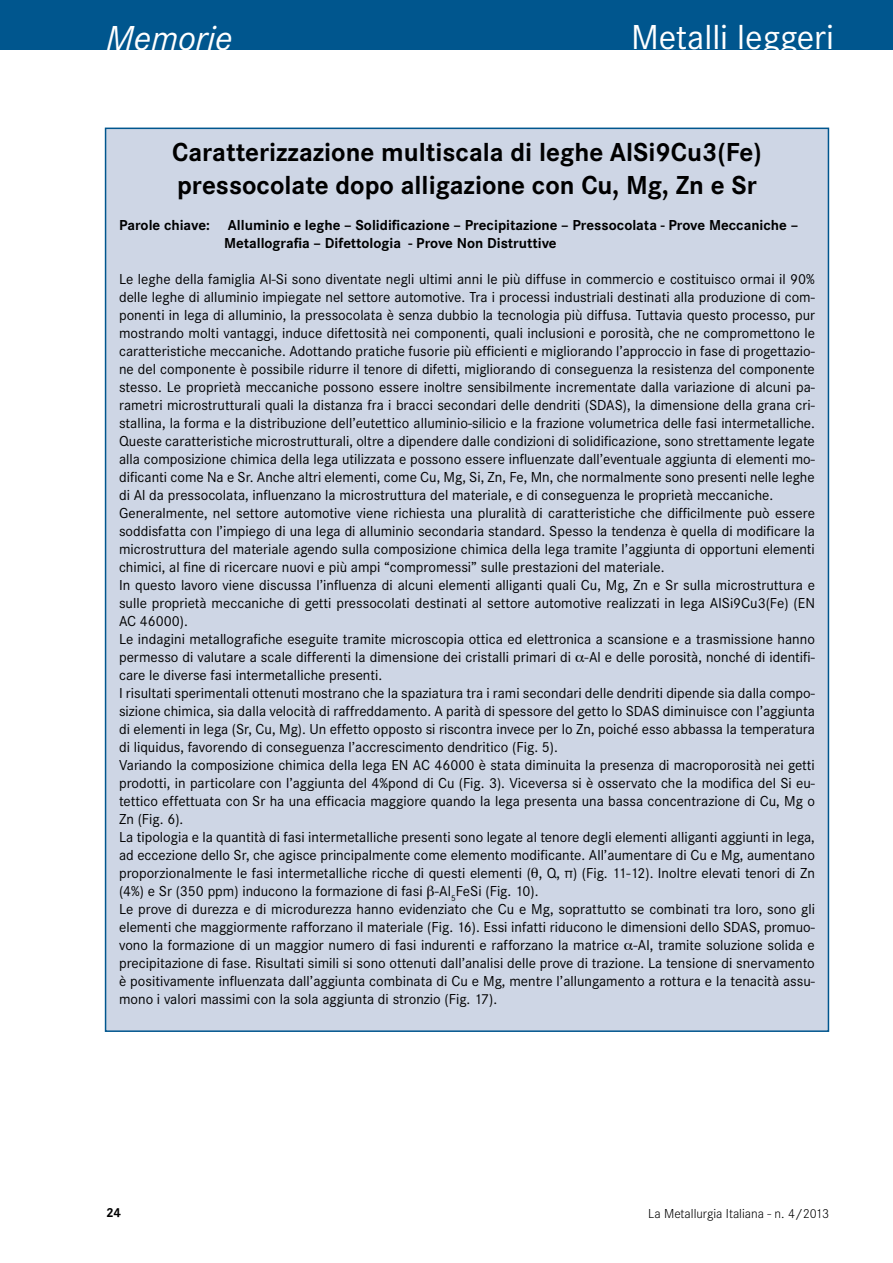
<style>
.page{position:relative;width:893px;height:1263px;background:#fff}
.page>*{position:absolute;margin:0;border:0;box-sizing:border-box;transform-origin:0 0}
.t1{font:36px "Corporate S";color:#fff}
.t2{font:italic 36px "Corporate S";color:#fff}
.t3{font:700 27px/32.4px "Corporate S";color:#000}
.t4{font:15px/18px "Corporate S";color:#000}
.t5{font:700 15px/18px "Corporate S";color:#000}
.t6{font:300 13.5px "Corporate S";color:#000}
.t7{font:700 13.5px "Corporate S";color:#000}
</style>
<div class="page">
<div style="left:0;top:0;width:893px;height:50px;background:#00568e"></div>
<div style="left:106px;top:128px;width:722px;height:903px;background:#ced6e5"></div>
<h1 class="t2" style="left:106px;top:18px;width:128px">Memorie</h1>
<h1 class="t1" style="left:631px;top:17px;width:205px">Metalli leggeri</h1>
<h2 class="t3" style="left:172px;top:137px;width:591px">Caratterizzazione multiscala di leghe AlSi9Cu3(Fe) pressocolate dopo alligazione con Cu, Mg, Zn e Sr</h2>
<p class="t5" style="left:224px;top:216px;width:576px;text-indent:-105px">Parole chiave: Alluminio e leghe – Solidificazione – Precipitazione – Pressocolata - Prove Meccaniche –<br>Metallografia – Difettologia - Prove N on Distruttive</p>
<p class="t4" style="left:119px;top:270px;width:697px">Le leghe della famiglia Al-Si sono diventate negli ultimi anni le più diffuse in commercio e costituisco ormai il 90% delle leghe di alluminio impiegate nel settore automotive. Tra i processi industriali destinati alla produzione di com&shy;ponenti in lega di alluminio, la pressocolata è senza dubbio la tecnologia più diffusa. Tuttavia questo processo, pur mostrando molti vantaggi, induce difettosità nei componenti, quali inclusioni e porosità, che ne compromettono le caratteristiche meccaniche. Adottando pratiche fusorie più efficienti e migliorando l’approccio in fase di progettazio&shy;ne del componente è possibile ridurre il tenore di difetti, migliorando di conseguenza la resistenza del componente stesso. Le proprietà meccaniche possono essere inoltre sensibilmente incrementate dalla variazione di alcuni pa&shy;rametri microstrutturali quali la distanza fra i bracci secondari delle dendriti (SDAS), la dimensione della grana cri&shy;stallina, la forma e la distribuzione dell’eutettico alluminio-silicio e la frazione volumetrica delle fasi intermetalliche.<br>Queste caratteristiche microstrutturali, oltre a dipendere dalle condizioni di solidificazione, sono strettamente legate alla composizione chimica della lega utilizzata e possono essere influenzate dall’eventuale aggiunta di elementi mo&shy;dificanti come Na e Sr. Anche altri elementi, come Cu, Mg, Si, Zn, Fe, Mn, che normalmente sono presenti nelle leghe di Al da pressocolata, influenzano la microstruttura del materiale, e di conseguenza le proprietà meccaniche.<br>Generalmente, nel settore automotive viene richiesta una pluralità di caratteristiche che difficilmente può essere soddisfatta con l’impiego di una lega di alluminio secondaria standard. Spesso la tendenza è quella di modificare la microstruttura del materiale agendo sulla composizione chimica della lega tramite l’aggiunta di opportuni elementi chimici, al fine di ricercare nuovi e più ampi “compromessi” sulle prestazioni del materiale.<br>In questo lavoro viene discussa l’influenza di alcuni elementi alliganti quali Cu, Mg, Zn e Sr sulla microstruttura e sulle proprietà meccaniche di getti pressocolati destinati al settore automotive realizzati in lega AlSi9Cu3(Fe) (EN AC 46000).<br>Le indagini metallografiche eseguite tramite microscopia ottica ed elettronica a scansione e a trasmissione hanno permesso di valutare a scale differenti la dimensione dei cristalli primari di -Al e delle porosità, nonché di identifi&shy;care le diverse fasi intermetalliche presenti.<br>I risultati sperimentali ottenuti mostrano che la spaziatura tra i rami secondari delle dendriti dipende sia dalla compo&shy;sizione chimica, sia dalla velocità di raffreddamento. A parità di spessore del getto lo SDAS diminuisce con l’aggiunta di elementi in lega (Sr, Cu, Mg). Un effetto opposto si riscontra invece per lo Zn, poiché esso abbassa la temperatura di liquidus, favorendo di conseguenza l’accrescimento dendritico (Fig. 5).<br>Variando la composizione chimica della lega EN AC 46000 è stata diminuita la presenza di macroporosità nei getti prodotti, in particolare con l’aggiunta del 4%pond di Cu (Fig. 3). Viceversa si è osservato che la modifica del Si eu&shy;tettico effettuata con Sr ha una efficacia maggiore quando la lega presenta una bassa concentrazione di Cu, Mg o Zn (Fig. 6).<br>La tipologia e la quantità di fasi intermetalliche presenti sono legate al tenore degli elementi alliganti aggiunti in lega, ad eccezione dello Sr, che agisce principalmente come elemento modificante. All’aumentare di Cu e Mg, aumentano proporzionalmente le fasi intermetalliche ricche di questi elementi ( , Q, π) (Fig. 11-12). Inoltre elevati tenori di Zn (4%) e Sr (350 ppm) inducono la formazione di fasi -Al<sub>5</sub>FeSi (Fig. 10).<br>Le prove di durezza e di microdurezza hanno evidenziato che Cu e Mg, soprattutto se combinati tra loro, sono gli elementi che maggiormente rafforzano il materiale (Fig. 16). Essi infatti riducono le dimensioni dello SDAS, promuo&shy;vono la formazione di un maggior numero di fasi indurenti e rafforzano la matrice -Al, tramite soluzione solida e precipitazione di fase. Risultati simili si sono ottenuti dall’analisi delle prove di trazione. La tensione di snervamento è positivamente influenzata dall’aggiunta combinata di Cu e Mg, mentre l’allungamento a rottura e la tenacità assu&shy;mono i valori massimi con la sola aggiunta di stronzio (Fig. 17).</p>
<p class="t7" style="left:106px;top:1205px;width:16px">24</p>
<p class="t6" style="left:648px;top:1206px;width:182px">La Metallurgia Italiana - n. 4/2013</p>
</div>
